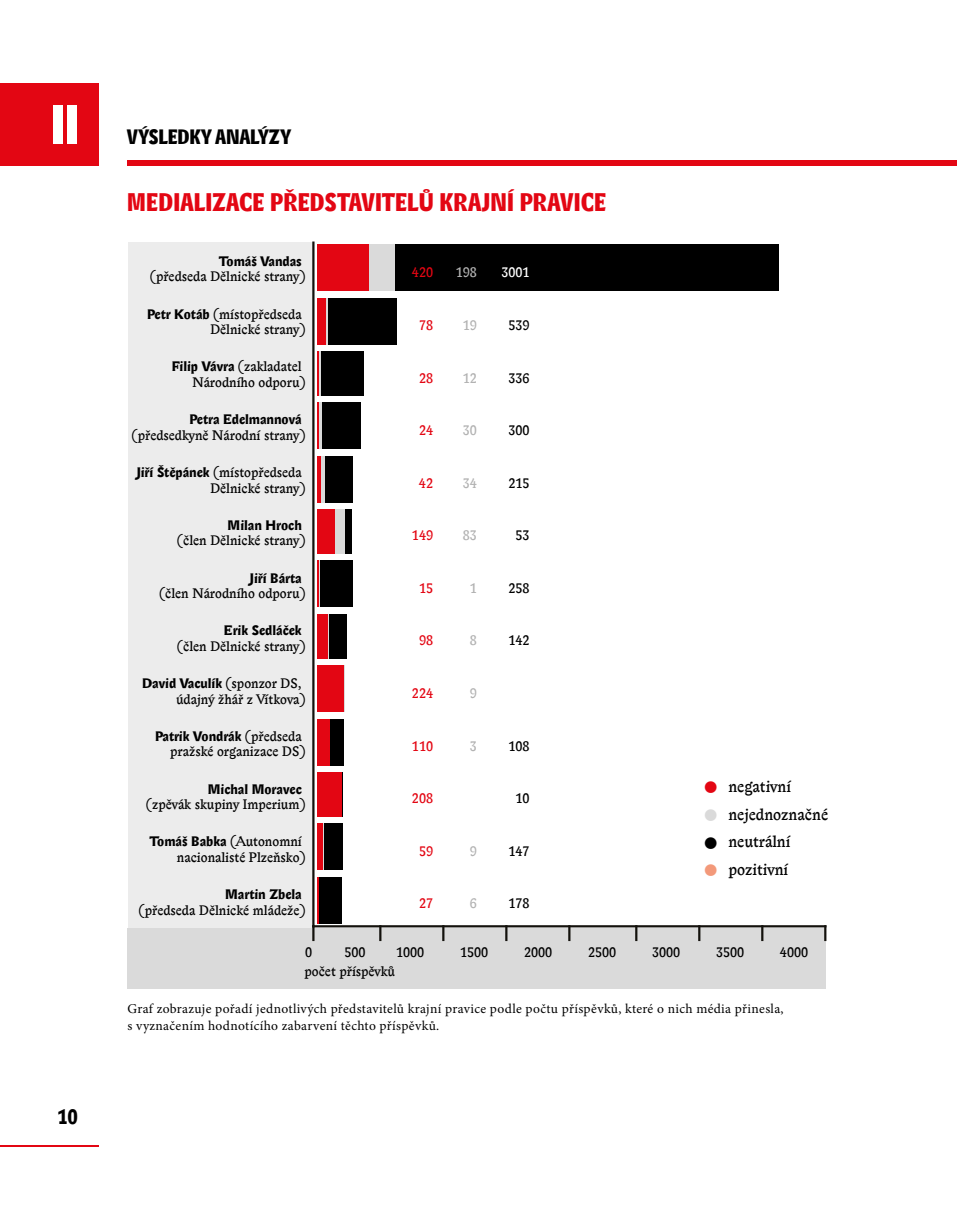
<style>
.page{position:relative;width:957px;height:1212px;background:#fff}
.page>*{position:absolute;margin:0;border:0;box-sizing:border-box;transform-origin:0 0}
.t1{font:54px "Lexon Headline";color:#fff}
.t2{font:24.75px "Lexon Headline";letter-spacing:.04em;color:#e30613}
.t3{font:20.25px "Lexon Headline";letter-spacing:.035em;color:#000}
.t4{font:15.75px "Lexon Gothic";color:#000}
.t5{font:13.5px/16.2px "Minion Pro";letter-spacing:.025em;color:#000}
.t6{font:13.28px/15.5px "Lexon Gothic";color:#000;text-align:right}
.t7{font:700 13.28px "Lexon Gothic";color:#000}
.t8{font:13.28px "Lexon Gothic";color:#e30613}
.t9{font:13.28px "Lexon Gothic";color:#b2b2b2}
.t10{font:13.28px "Lexon Gothic";color:#fff}
.s1{font-weight:700}
.s2{font-size:29.25px;color:#e30613}
.s3{font-size:29.25px;color:#dadada}
.s4{font-size:29.25px}
.s5{font-size:29.25px;color:#f3997a}
</style>
<div class="page">
<div style="left:128px;top:242px;width:185px;height:719px;background:#ececec"></div>
<div style="left:128px;top:928px;width:697px;height:60px;background:#dadada"></div>
<hr style="left:313px;top:925px;width:512px;height:2px;background:#13110c">
<svg style="left:312px;top:926px;width:2px;height:15px"></svg>
<svg style="left:379px;top:925px;width:2px;height:16px"></svg>
<svg style="left:442px;top:925px;width:2px;height:16px"></svg>
<svg style="left:505px;top:925px;width:2px;height:16px"></svg>
<svg style="left:568px;top:925px;width:2px;height:16px"></svg>
<svg style="left:635px;top:925px;width:2px;height:16px"></svg>
<svg style="left:698px;top:925px;width:2px;height:16px"></svg>
<svg style="left:761px;top:925px;width:2px;height:16px"></svg>
<svg style="left:824px;top:925px;width:2px;height:16px"></svg>
<hr style="left:312px;top:243px;width:2px;height:683px;background:#13110c">
<div style="left:319px;top:877px;width:23px;height:46px;background:#000"></div>
<div style="left:324px;top:823px;width:19px;height:47px;background:#000"></div>
<hr style="left:342px;top:772px;width:1px;height:45px;background:#000">
<div style="left:330px;top:719px;width:13px;height:46px;background:#000"></div>
<div style="left:329px;top:614px;width:18px;height:44px;background:#000"></div>
<div style="left:319px;top:560px;width:33px;height:47px;background:#000"></div>
<div style="left:345px;top:509px;width:7px;height:45px;background:#000"></div>
<div style="left:325px;top:456px;width:27px;height:47px;background:#000"></div>
<div style="left:322px;top:402px;width:38px;height:47px;background:#000"></div>
<div style="left:320px;top:351px;width:43px;height:45px;background:#000"></div>
<div style="left:327px;top:298px;width:69px;height:46px;background:#000"></div>
<div style="left:394px;top:244px;width:384px;height:47px;background:#000"></div>
<hr style="left:319px;top:877px;width:1px;height:46px;background:#dadada">
<hr style="left:323px;top:823px;width:1px;height:47px;background:#dadada">
<hr style="left:329px;top:719px;width:1px;height:46px;background:#dadada">
<hr style="left:344px;top:665px;width:1px;height:47px;background:#dadada">
<hr style="left:328px;top:614px;width:1px;height:44px;background:#dadada">
<hr style="left:319px;top:560px;width:1px;height:47px;background:#dadada">
<div style="left:334px;top:509px;width:11px;height:45px;background:#dadada"></div>
<div style="left:320px;top:456px;width:5px;height:47px;background:#dadada"></div>
<svg style="left:318px;top:402px;width:4px;height:47px"></svg>
<hr style="left:319px;top:351px;width:1px;height:45px;background:#dadada">
<hr style="left:325px;top:298px;width:2px;height:46px;background:#dadada">
<div style="left:369px;top:244px;width:25px;height:47px;background:#dadada"></div>
<hr style="left:317px;top:877px;width:2px;height:46px;background:#e30613">
<div style="left:317px;top:823px;width:6px;height:47px;background:#e30613"></div>
<div style="left:317px;top:772px;width:25px;height:45px;background:#e30613"></div>
<div style="left:317px;top:719px;width:12px;height:46px;background:#e30613"></div>
<div style="left:317px;top:665px;width:27px;height:47px;background:#e30613"></div>
<div style="left:317px;top:614px;width:11px;height:44px;background:#e30613"></div>
<hr style="left:317px;top:560px;width:2px;height:47px;background:#e30613">
<div style="left:317px;top:509px;width:17px;height:45px;background:#e30613"></div>
<hr style="left:317px;top:456px;width:3px;height:47px;background:#e30613">
<hr style="left:317px;top:402px;width:1px;height:47px;background:#e30613">
<hr style="left:317px;top:351px;width:2px;height:45px;background:#e30613">
<div style="left:317px;top:298px;width:8px;height:46px;background:#e30613"></div>
<div style="left:317px;top:244px;width:52px;height:47px;background:#e30613"></div>
<hr style="left:0;top:1145px;width:98px;height:1px;background:#e30613">
<div style="left:128px;top:161px;width:829px;height:5px;background:#e30613"></div>
<div style="left:0;top:83px;width:98px;height:83px;background:#e30613"></div>
<h1 class="t1" style="left:51px;top:96px;width:29px">II</h1>
<h3 class="t3" style="left:58px;top:1106px;width:21px">10</h3>
<h3 class="t3" style="left:128px;top:126px;width:164px">VÝSLEDKY ANALÝZY</h3>
<h2 class="t2" style="left:128px;top:188px;width:480px">MEDIALIZACE PŘEDSTAVITELŮ KRAJNÍ PRAVICE</h2>
<p class="t7" style="left:219px;top:254px;width:84px">Tomáš Vandas</p>
<p class="t6" style="left:150px;top:271px;width:157px">(předseda Dělnické strany)</p>
<p class="t6" style="left:147px;top:308px;width:160px"><span class="s1">Petr Kotáb</span> (místopředseda<br>Dělnické strany)</p>
<p class="t6" style="left:172px;top:361px;width:135px"><span class="s1">Filip Vávra</span> (zakladatel<br>Národního odporu)</p>
<p class="t7" style="left:189px;top:412px;width:114px">Petra Edelmannová</p>
<p class="t6" style="left:132px;top:429px;width:175px">(předsedkyně Národní strany)</p>
<p class="t6" style="left:136px;top:466px;width:170px"><span class="s1">Jiří Štěpánek</span> (místopředseda<br>Dělnické strany)</p>
<p class="t7" style="left:228px;top:518px;width:76px">Milan Hroch</p>
<p class="t6" style="left:177px;top:534px;width:130px">(člen Dělnické strany)</p>
<p class="t7" style="left:249px;top:570px;width:54px">Jiří Bárta</p>
<p class="t6" style="left:159px;top:587px;width:147px">(člen Národního odporu)</p>
<p class="t7" style="left:224px;top:623px;width:79px">Erik Sedláček</p>
<p class="t6" style="left:177px;top:640px;width:130px">(člen Dělnické strany)</p>
<p class="t6" style="left:142px;top:677px;width:165px"><span class="s1">David Vaculík</span> (sponzor DS, údajný žhář z Vítkova)</p>
<p class="t6" style="left:155px;top:730px;width:152px"><span class="s1">Patrik Vondrák</span> (předseda pražské organizace DS)</p>
<p class="t7" style="left:208px;top:781px;width:95px">Michal Moravec</p>
<p class="t6" style="left:146px;top:798px;width:161px">(zpěvák skupiny Imperium)</p>
<p class="t6" style="left:150px;top:835px;width:157px"><span class="s1">Tomáš Babka</span> (Autonomní nacionalisté Plzeňsko)</p>
<p class="t7" style="left:225px;top:887px;width:78px">Martin Zbela</p>
<p class="t6" style="left:139px;top:904px;width:168px">(předseda Dělnické mládeže)</p>
<p class="t8" style="left:412px;top:265px;width:23px">420</p>
<p class="t9" style="left:456px;top:265px;width:23px">198</p>
<p class="t10" style="left:501px;top:265px;width:30px">3001</p>
<p class="t8" style="left:419px;top:318px;width:16px">78</p>
<p class="t9" style="left:463px;top:318px;width:16px">19</p>
<p class="t6" style="left:508px;top:319px;width:23px">539</p>
<p class="t8" style="left:419px;top:371px;width:16px">28</p>
<p class="t9" style="left:463px;top:371px;width:16px">12</p>
<p class="t6" style="left:508px;top:372px;width:23px">336</p>
<p class="t8" style="left:419px;top:423px;width:16px">24</p>
<p class="t9" style="left:463px;top:423px;width:16px">30</p>
<p class="t6" style="left:508px;top:424px;width:23px">300</p>
<p class="t8" style="left:419px;top:475px;width:16px">42</p>
<p class="t9" style="left:463px;top:475px;width:16px">34</p>
<p class="t6" style="left:508px;top:477px;width:23px">215</p>
<p class="t8" style="left:412px;top:528px;width:23px">149</p>
<p class="t9" style="left:463px;top:528px;width:16px">83</p>
<p class="t6" style="left:515px;top:529px;width:16px">53</p>
<p class="t8" style="left:419px;top:581px;width:16px">15</p>
<p class="t9" style="left:470px;top:581px;width:9px">1</p>
<p class="t6" style="left:508px;top:582px;width:23px">258</p>
<p class="t8" style="left:419px;top:633px;width:16px">98</p>
<p class="t9" style="left:470px;top:633px;width:9px">8</p>
<p class="t6" style="left:508px;top:634px;width:23px">142</p>
<p class="t8" style="left:412px;top:686px;width:23px">224</p>
<p class="t9" style="left:470px;top:686px;width:9px">9</p>
<p class="t8" style="left:412px;top:738px;width:23px">110</p>
<p class="t9" style="left:470px;top:738px;width:9px">3</p>
<p class="t6" style="left:508px;top:740px;width:23px">108</p>
<p class="t8" style="left:412px;top:791px;width:23px">208</p>
<p class="t6" style="left:515px;top:792px;width:16px">10</p>
<p class="t8" style="left:419px;top:844px;width:16px">59</p>
<p class="t9" style="left:470px;top:844px;width:9px">9</p>
<p class="t6" style="left:508px;top:845px;width:23px">147</p>
<p class="t8" style="left:419px;top:896px;width:16px">27</p>
<p class="t9" style="left:470px;top:896px;width:9px">6</p>
<p class="t6" style="left:508px;top:897px;width:23px">178</p>
<p class="t4" style="left:702px;top:777px;width:91px"><span class="s2">•</span> negativní</p>
<p class="t4" style="left:702px;top:805px;width:128px"><span class="s3">•</span> nejednoznačné</p>
<p class="t4" style="left:702px;top:833px;width:90px"><span class="s4">•</span> neutrální</p>
<p class="t4" style="left:702px;top:860px;width:88px"><span class="s5">•</span> pozitivní</p>
<p class="t6" style="left:305px;top:946px;width:9px">0</p>
<p class="t6" style="left:344px;top:946px;width:23px">500</p>
<p class="t6" style="left:396px;top:946px;width:30px">1000</p>
<p class="t6" style="left:460px;top:946px;width:30px">1500</p>
<p class="t6" style="left:524px;top:946px;width:30px">2000</p>
<p class="t6" style="left:588px;top:946px;width:30px">2500</p>
<p class="t6" style="left:652px;top:946px;width:30px">3000</p>
<p class="t6" style="left:716px;top:946px;width:30px">3500</p>
<p class="t6" style="left:780px;top:946px;width:30px">4000</p>
<p class="t6" style="left:304px;top:965px;width:92px">počet příspěvků</p>
<p class="t5" style="left:128px;top:1001px;width:657px">Graf zobrazuje pořadí jednotlivých představitelů krajní pravice podle počtu příspěvků, které o nich média přinesla, s vyznačením hodnotícího zabarvení těchto příspěvků.</p>
</div>
